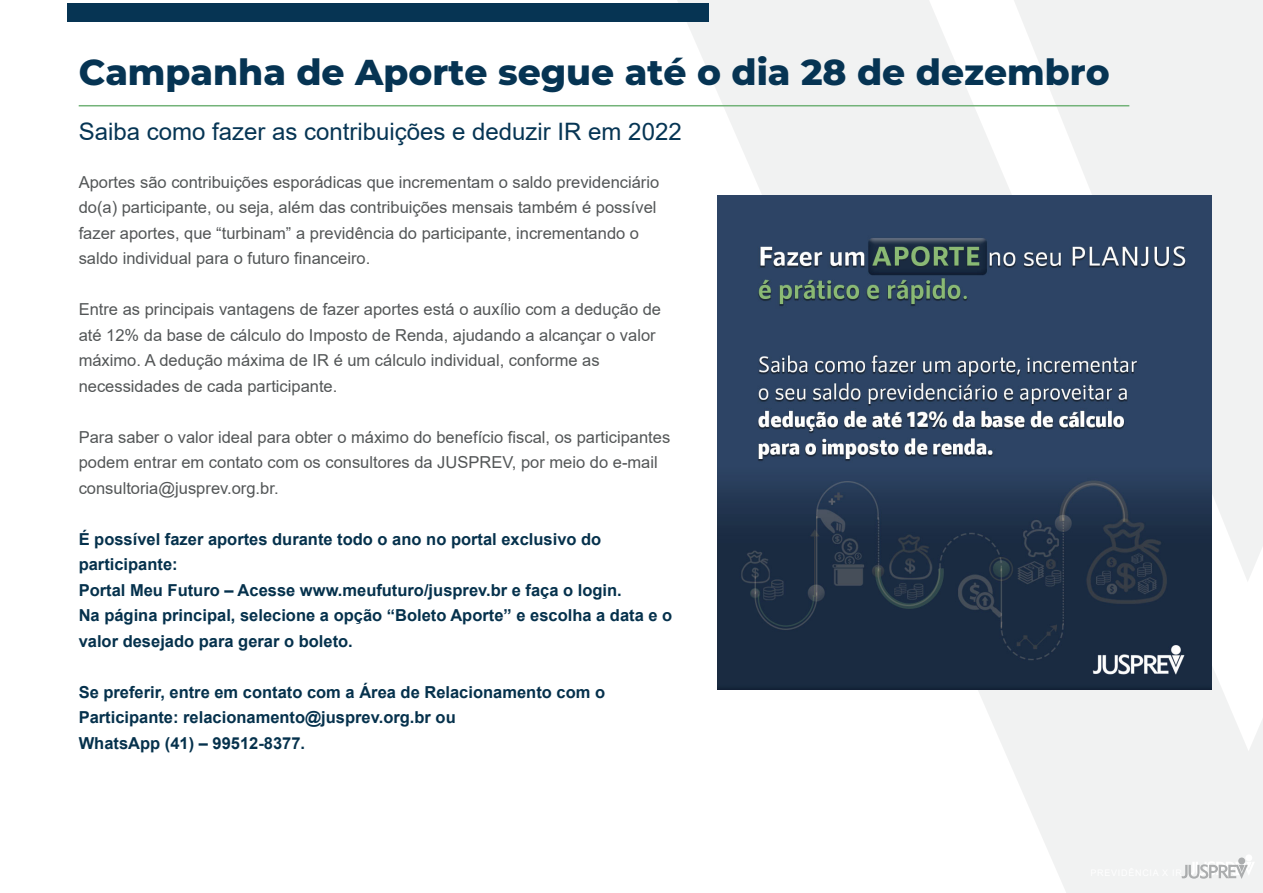
<style>
.page{position:relative;width:1263px;height:893px;background:#fff}
.page>*{position:absolute;margin:0;border:0;box-sizing:border-box;transform-origin:0 0}
.t1{font:800 36px "Montserrat";color:#063453}
.t2{font:24px "Arial";color:#063554}
.t3{font:16.5px/25.5px "Arial";color:#535657}
.t4{font:700 16.5px/25.5px "Arial";color:#05314c}
</style>
<div class="page">
<svg style="left:677px;top:0;width:586px;height:893px"></svg>
<svg style="left:1014px;top:0;width:249px;height:582px;fill:#f1f2f2"></svg>
<div style="left:1245px;top:854px;width:7px;height:7px;background:#fff;border-radius:50%"></div>
<div style="left:1238px;top:857px;width:7px;height:7px;background:#abadae;border-radius:50%"></div>
<svg style="left:1181px;top:861px;width:74px;height:18px"></svg>
<div style="left:67px;top:3px;width:641px;height:19px;background:#063453"></div>
<hr style="left:79px;top:105px;width:1050px;height:1px;background:#73b379">
<img style="left:717px;top:196px;width:494px;height:494px">
<h1 class="t1" style="left:79px;top:46px;width:1032px">Campanha de Aporte segue até o dia 28 de dezembro</h1>
<h2 class="t2" style="left:79px;top:115px;width:604px">Saiba como fazer as contribuições e deduzir IR em 2022</h2>
<p class="t3" style="left:79px;top:169px;width:582px">Aportes são contribuições esporádicas que incrementam o saldo previdenciário do(a) participante, ou seja, além das contribuições mensais também é possível fazer aportes, que “turbinam” a previdência do participante, incrementando o saldo individual para o futuro financeiro.</p>
<p class="t3" style="left:79px;top:297px;width:584px">Entre as principais vantagens de fazer aportes está o auxílio com a dedução de até 12% da base de cálculo do Imposto de Renda, ajudando a alcançar o valor máximo. A dedução máxima de IR é um cálculo individual, conforme as necessidades de cada participante.</p>
<p class="t3" style="left:79px;top:424px;width:593px">Para saber o valor ideal para obter o máximo do benefício fiscal, os participantes podem entrar em contato com os consultores da JUSPREV, por meio do e-mail consultoria@jusprev.org.br.</p>
<p class="t4" style="left:79px;top:526px;width:595px">É possível fazer aportes durante todo o ano no portal exclusivo do participante:<br>Portal Meu Futuro – Acesse www.meufuturo/jusprev.br e faça o login.<br>Na página principal, selecione a opção “Boleto Aporte” e escolha a data e o valor desejado para gerar o boleto.</p>
<p class="t4" style="left:79px;top:679px;width:528px">Se preferir, entre em contato com a Área de Relacionamento com o<br>Participante: relacionamento@jusprev.org.br ou<br>WhatsApp (41) – 99512-8377.</p>
</div>
